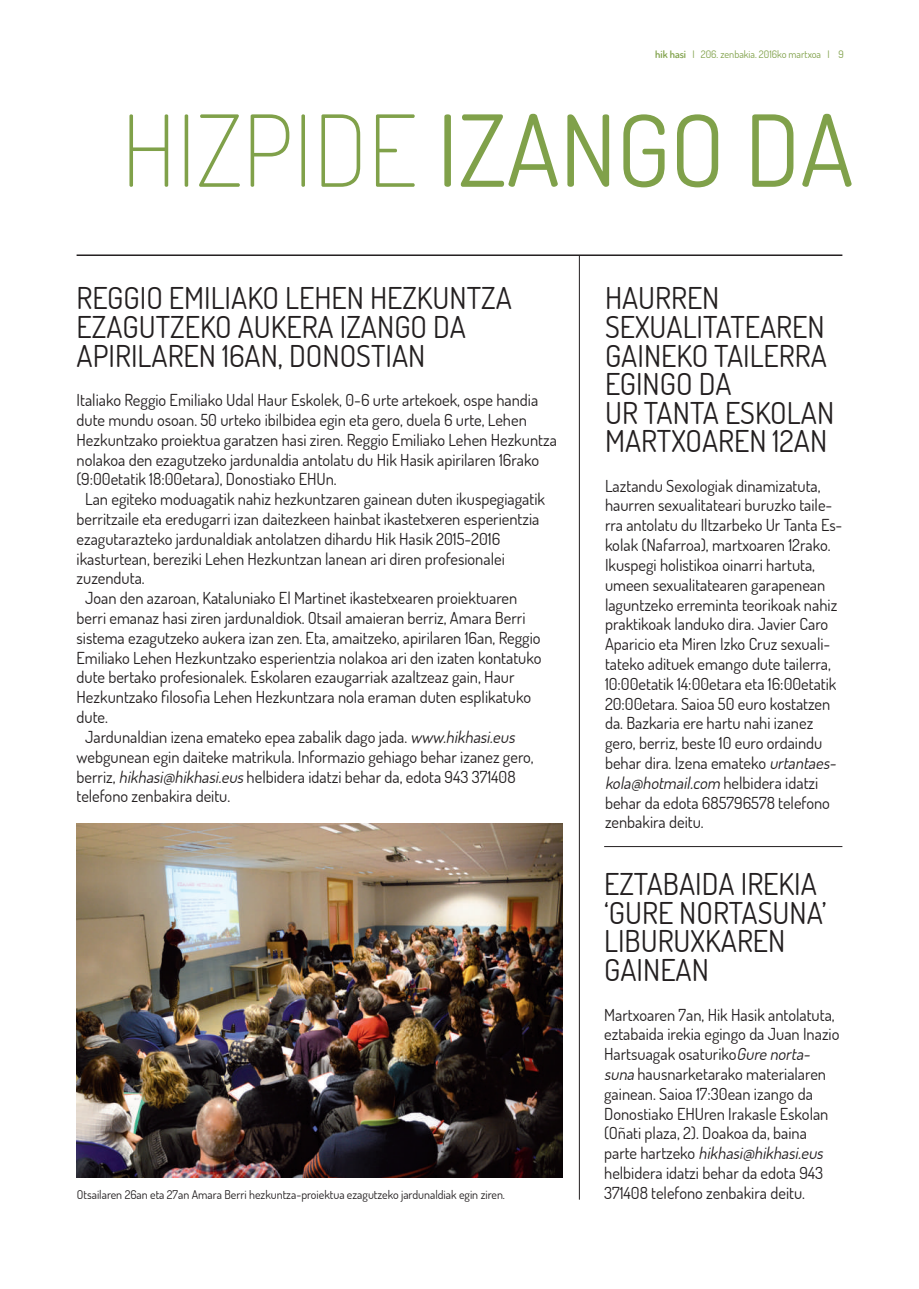
<style>
.page{position:relative;width:919px;height:1289px;background:#fff}
.page>*{position:absolute;margin:0;border:0;box-sizing:border-box;transform-origin:0 0}
.t1{font:99px "Dosis";color:#80a14a}
.t2{font:30px/28.5px "Dosis";color:#231f20}
.t3{font:16.5px/19.8px "Dosis";color:#231f20}
.t4{font:12px "Dosis";color:#231f20}
.t5{font:10.35px "Dosis";color:#80a14a}
.s1{font-weight:600}
.s2{font-weight:200}
.s3{font-style:italic}
</style>
<div class="page">
<hr style="left:77px;top:254px;width:765px;height:2px;background:#231f20">
<hr style="left:604px;top:846px;width:238px;height:1px;background:#231f20">
<hr style="left:579px;top:255px;width:1px;height:944px;background:#231f20">
<img style="left:77px;top:823px;width:486px;height:354px">
<p class="t5" style="left:655px;top:48px;width:190px"><span class="s1">hik hasi</span> I 206. zenbakia. 2016ko martxoa I 9</p>
<h1 class="t1" style="left:121px;top:86px;width:733px"><span class="s2">HIZPIDE</span> IZANGO DA</h1>
<h2 class="t2" style="left:77px;top:283px;width:437px">REGGIO EMILIAKO LEHEN HEZKUNTZA<br>EZAGUTZEKO AUKERA IZANGO DA<br>APIRILAREN 16AN, DONOSTIAN</h2>
<p class="t3" style="left:77px;top:390px;width:463px">Italiako Reggio Emiliako Udal Haur Eskolek, 0-6 urte artekoek, ospe handia</p>
<p class="t3" style="left:77px;top:409px;width:452px">dute mundu osoan. 50 urteko ibilbidea egin eta gero, duela 6 urte, Lehen</p>
<p class="t3" style="left:77px;top:429px;width:482px">Hezkuntzako proiektua garatzen hasi ziren. Reggio Emiliako Lehen Hezkuntza</p>
<p class="t3" style="left:77px;top:449px;width:464px">nolakoa den ezagutzeko jardunaldia antolatu du Hik Hasik apirilaren 16rako</p>
<p class="t3" style="left:77px;top:469px;width:262px">(9:00etatik 18:00etara), Donostiako EHUn.</p>
<p class="t3" style="left:85px;top:489px;width:461px">Lan egiteko moduagatik nahiz hezkuntzaren gainean duten ikuspegiagatik</p>
<p class="t3" style="left:77px;top:508px;width:464px">berritzaile eta eredugarri izan daitezkeen hainbat ikastetxeren esperientzia</p>
<p class="t3" style="left:77px;top:528px;width:425px">ezagutarazteko jardunaldiak antolatzen dihardu Hik Hasik 2015-2016</p>
<p class="t3" style="left:77px;top:548px;width:430px">ikasturtean, bereziki Lehen Hezkuntzan lanean ari diren profesionalei</p>
<p class="t3" style="left:77px;top:568px;width:70px">zuzenduta.</p>
<p class="t3" style="left:85px;top:588px;width:433px">Joan den azaroan, Kataluniako El Martinet ikastetxearen proiektuaren</p>
<p class="t3" style="left:77px;top:607px;width:450px">berri emanaz hasi ziren jardunaldiok. Otsail amaieran berriz, Amara Berri</p>
<p class="t3" style="left:77px;top:627px;width:465px">sistema ezagutzeko aukera izan zen. Eta, amaitzeko, apirilaren 16an, Reggio</p>
<p class="t3" style="left:77px;top:647px;width:466px">Emiliako Lehen Hezkuntzako esperientzia nolakoa ari den izaten kontatuko</p>
<p class="t3" style="left:77px;top:667px;width:439px">dute bertako profesionalek. Eskolaren ezaugarriak azaltzeaz gain, Haur</p>
<p class="t3" style="left:77px;top:687px;width:456px">Hezkuntzako filosofia Lehen Hezkuntzara nola eraman duten esplikatuko</p>
<p class="t3" style="left:77px;top:706px;width:33px">dute.</p>
<p class="t3" style="left:85px;top:726px;width:435px">Jardunaldian izena emateko epea zabalik dago jada. <span class="s3">www.hikhasi.eus</span></p>
<p class="t3" style="left:77px;top:746px;width:458px">webgunean egin daiteke matrikula. Informazio gehiago behar izanez gero,</p>
<p class="t3" style="left:77px;top:766px;width:440px">berriz, <span class="s3">hikhasi@hikhasi.eus</span>helbidera idatzi behar da, edota 943 371408</p>
<p class="t3" style="left:77px;top:786px;width:155px">telefono zenbakira deitu.</p>
<p class="t4" style="left:77px;top:1186px;width:429px">Otsailaren 26an eta 27an Amara Berri hezkuntza-proiektua ezagutzeko jardunaldiak egin ziren.</p>
<h2 class="t2" style="left:605px;top:283px;width:231px">HAURREN<br>SEXUALITATEAREN<br>GAINEKO TAILERRA<br>EGINGO DA<br>UR TANTA ESKOLAN<br>MARTXOAREN 12AN</h2>
<p class="t3" style="left:605px;top:475px;width:239px">Laztandu Sexologiak dinamizatuta, haurren sexualitateari buruzko taile&shy;rra antolatu du Iltzarbeko Ur Tanta Es&shy;kolak (Nafarroa), martxoaren 12rako.<br>Ikuspegi holistikoa oinarri hartuta, umeen sexualitatearen garapenean laguntzeko erreminta teorikoak nahiz praktikoak landuko dira. Javier Caro Aparicio eta Miren Izko Cruz sexuali&shy;tateko adituek emango dute tailerra, 10:00etatik 14:00etara eta 16:00etatik 20:00etara. Saioa 50 euro kostatzen da. Bazkaria ere hartu nahi izanez gero, berriz, beste 10 euro ordaindu behar dira. Izena emateko <span class="s3">urtantaes&shy;kola@hotmail.com</span> h e l b i d e ra i d a tz i behar da edota 685796578 telefono zenbakira deitu.</p>
<h2 class="t2" style="left:604px;top:869px;width:224px">EZTABAIDA IREKIA ‘GURE NORTASUNA’<br>LIBURUXKAREN<br>GAINEAN</h2>
<p class="t3" style="left:604px;top:1004px;width:237px">Martxoaren 7an, Hik Hasik antolatuta, eztabaida irekia egingo da Juan Inazio Hartsuagak osaturiko<span class="s3">Gure norta&shy;suna</span> hausnarketarako materialaren gainean. Saioa 17:30ean izango da Donostiako EHUren Irakasle Eskolan (Oñati plaza, 2). Doakoa da, baina<br>p a r t e h a r t z e k o <span class="s3">hikhasi@hikhasi.eus </span>helbidera idatzi behar da edota 943<br>371408 telefono zenbakira deitu.</p>
</div>
